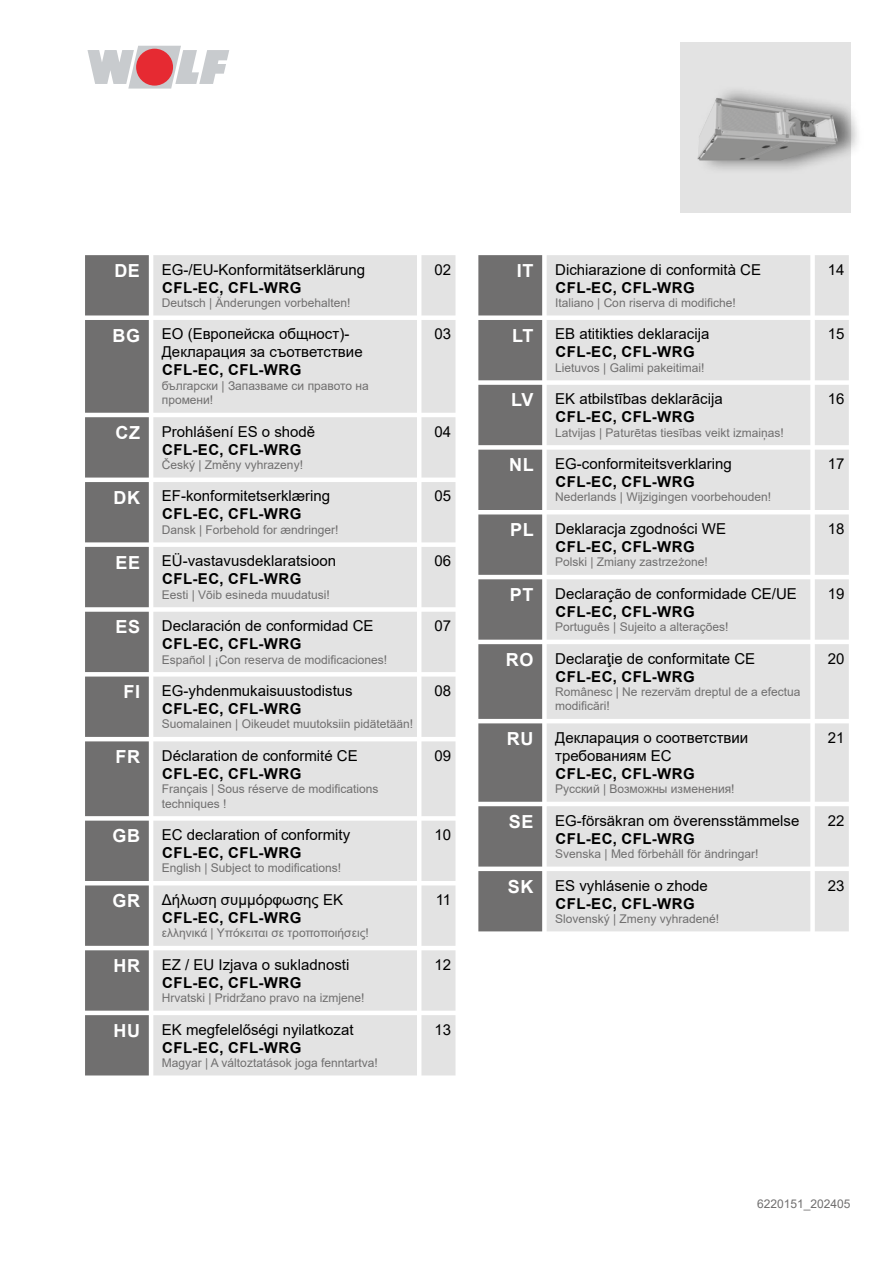
<style>
.page{position:relative;width:893px;height:1263px;background:#fff}
.page>*{position:absolute;margin:0;border:0;box-sizing:border-box;transform-origin:0 0}
.t1{font:15px/18px "Arial";color:#000}
.t2{font:15px "Arial MT2";color:#000}
.t3{font:700 15px "Arial";letter-spacing:.035em;color:#000}
.t4{font:12px/14.4px "Arial";color:#706f6f}
.t5{font:12px "Arial MT2";color:#706f6f}
.s1{font-family:"Arial";font-weight:700;font-size:18px;color:#fff}
.s2{font-weight:700;font-size:18px;color:#fff}
.s3{font-weight:700}
</style>
<div class="page">
<div style="left:680px;top:43px;width:170px;height:170px;background:#e3e3e3"></div>
<svg style="left:87px;top:46px;width:142px;height:43px"></svg>
<div style="left:136px;top:49px;width:37px;height:37px;background:#e62a32;border-radius:50%"></div>
<svg style="left:85px;top:255px;width:64px;height:820px;fill:#706f6f"></svg>
<svg style="left:153px;top:255px;width:302px;height:820px;fill:#e3e3e3"></svg>
<svg style="left:478px;top:255px;width:64px;height:676px"></svg>
<svg style="left:547px;top:255px;width:302px;height:676px;fill:#e3e3e3"></svg>
<div style="left:696px;top:85px;width:168px;height:90px;background:#000;opacity:.54"></div>
<img style="left:697px;top:98px;width:141px;height:63px">
<p class="t2" style="left:114px;top:259px;width:252px"><span class="s1">DE</span> EG-/EU-Konformitätserklärung</p>
<p class="t3" style="left:162px;top:277px;width:141px">CFL-EC, CFL-WRG</p>
<p class="t5" style="left:162px;top:294px;width:190px">Deutsch | Änderungen vorbehalten!</p>
<p class="t1" style="left:162px;top:325px;width:202px;text-indent:-49px"><span class="s2">BG</span> ЕО (Европейска общност)-<br>Декларация за съответствие</p>
<p class="t3" style="left:162px;top:360px;width:141px">CFL-EC, CFL-WRG</p>
<p class="t4" style="left:162px;top:378px;width:209px">български | Запазваме си правото на промени!</p>
<p class="t1" style="left:162px;top:422px;width:155px;text-indent:-47px"><span class="s2">CZ</span> Prohlášení ES o shodě<br><span class="s3">CFL-EC, CFL-WRG</span></p>
<p class="t4" style="left:162px;top:458px;width:143px">Český | Změny vyhrazeny!</p>
<p class="t2" style="left:113px;top:486px;width:218px"><span class="s1">DK</span> EF-konformitetserklæring</p>
<p class="t3" style="left:162px;top:504px;width:141px">CFL-EC, CFL-WRG</p>
<p class="t5" style="left:162px;top:521px;width:178px">Dansk | Forbehold for ændringer!</p>
<p class="t2" style="left:115px;top:551px;width:222px"><span class="s1">EE</span> EÜ-vastavusdeklaratsioon</p>
<p class="t3" style="left:162px;top:568px;width:141px">CFL-EC, CFL-WRG</p>
<p class="t5" style="left:162px;top:586px;width:169px">Eesti | Võib esineda muudatusi!</p>
<p class="t2" style="left:115px;top:615px;width:260px"><span class="s1">ES</span> Declaración de conformidad CE</p>
<p class="t3" style="left:162px;top:633px;width:141px">CFL-EC, CFL-WRG</p>
<p class="t4" style="left:162px;top:652px;width:227px">Español | ¡Con reserva de modificaciones!</p>
<p class="t1" style="left:162px;top:682px;width:192px;text-indent:-39px"><span class="s2">FI</span> EG-yhdenmukaisuustodistus<br><span class="s3">CFL-EC, CFL-WRG</span></p>
<p class="t5" style="left:162px;top:716px;width:253px">Suomalainen | Oikeudet muutoksiin pidätetään!</p>
<p class="t2" style="left:115px;top:745px;width:244px"><span class="s1">FR</span> Déclaration de conformité CE</p>
<p class="t3" style="left:162px;top:763px;width:141px">CFL-EC, CFL-WRG</p>
<p class="t4" style="left:162px;top:782px;width:218px">Français | Sous réserve de modifications</p>
<p class="t5" style="left:162px;top:795px;width:66px">techniques !</p>
<p class="t1" style="left:112px;top:826px;width:239px;text-align:center"><span class="s2">GB</span> EC declaration of conformity<br><span class="s3">CFL-EC, CFL-WRG</span></p>
<p class="t4" style="left:162px;top:861px;width:181px">English | Subject to modifications!</p>
<p class="t1" style="left:112px;top:890px;width:232px;text-align:center"><span class="s2">GR</span> Δήλωση συμμόρφωσης ΕΚ<br><span class="s3">CFL-EC, CFL-WRG</span></p>
<p class="t4" style="left:162px;top:926px;width:208px">ελληνικά | Υπόκειται σε τροποποιήσεις!</p>
<p class="t1" style="left:113px;top:955px;width:238px;text-align:center"><span class="s2">HR</span> EZ / EU Izjava o sukladnosti<br><span class="s3">CFL-EC, CFL-WRG</span></p>
<p class="t4" style="left:162px;top:991px;width:204px">Hrvatski | Pridržano pravo na izmjene!</p>
<p class="t1" style="left:113px;top:1020px;width:242px;text-align:center"><span class="s2">HU</span> EK megfelelőségi nyilatkozat<br><span class="s3">CFL-EC, CFL-WRG</span></p>
<p class="t4" style="left:162px;top:1055px;width:217px">Magyar | A változtatások joga fenntartva!</p>
<p class="t2" style="left:435px;top:259px;width:18px">02</p>
<p class="t2" style="left:435px;top:324px;width:18px">03</p>
<p class="t2" style="left:435px;top:421px;width:18px">04</p>
<p class="t2" style="left:435px;top:486px;width:18px">05</p>
<p class="t2" style="left:435px;top:551px;width:18px">06</p>
<p class="t2" style="left:435px;top:615px;width:18px">07</p>
<p class="t2" style="left:435px;top:680px;width:18px">08</p>
<p class="t2" style="left:435px;top:745px;width:18px">09</p>
<p class="t2" style="left:435px;top:824px;width:18px">10</p>
<p class="t2" style="left:436px;top:889px;width:17px">11</p>
<p class="t2" style="left:435px;top:954px;width:18px">12</p>
<p class="t2" style="left:435px;top:1019px;width:18px">13</p>
<p class="t1" style="left:555px;top:260px;width:207px;text-indent:-39px"><span class="s2">IT</span> Dichiarazione di conformità CE<br><span class="s3">CFL-EC, CFL-WRG</span></p>
<p class="t4" style="left:555px;top:295px;width:182px">Italiano | Con riserva di modifiche!</p>
<p class="t2" style="left:512px;top:324px;width:199px"><span class="s1">LT</span> EB atitikties deklaracija</p>
<p class="t3" style="left:555px;top:342px;width:141px">CFL-EC, CFL-WRG</p>
<p class="t5" style="left:555px;top:359px;width:151px">Lietuvos | Galimi pakeitimai!</p>
<p class="t1" style="left:555px;top:390px;width:169px;text-indent:-44px"><span class="s2">LV</span> EK atbilstības deklarācija<br><span class="s3">CFL-EC, CFL-WRG</span></p>
<p class="t4" style="left:555px;top:425px;width:230px">Latvijas | Paturētas tiesības veikt izmaiņas!</p>
<p class="t2" style="left:509px;top:453px;width:224px"><span class="s1">NL</span> EG-conformiteitsverklaring</p>
<p class="t3" style="left:555px;top:471px;width:141px">CFL-EC, CFL-WRG</p>
<p class="t4" style="left:555px;top:490px;width:217px">Nederlands | Wijzigingen voorbehouden!</p>
<p class="t1" style="left:555px;top:519px;width:172px;text-indent:-45px"><span class="s2">PL</span> Deklaracja zgodności WE<br><span class="s3">CFL-EC, CFL-WRG</span></p>
<p class="t4" style="left:555px;top:555px;width:154px">Polski | Zmiany zastrzeżone!</p>
<p class="t2" style="left:510px;top:583px;width:289px"><span class="s1">PT</span> Declaração de conformidade CE/UE</p>
<p class="t3" style="left:555px;top:601px;width:141px">CFL-EC, CFL-WRG</p>
<p class="t5" style="left:555px;top:619px;width:175px">Português | Sujeito a alterações!</p>
<p class="t1" style="left:555px;top:649px;width:201px;text-indent:-50px"><span class="s2">RO</span> Declaraţie de conformitate CE<br><span class="s3">CFL-EC, CFL-WRG</span></p>
<p class="t4" style="left:555px;top:684px;width:247px">Românesc | Ne rezervăm dreptul de a efectua modificări!</p>
<p class="t1" style="left:555px;top:728px;width:195px;text-indent:-48px"><span class="s2">RU</span> Декларация о соответствии требованиям EC</p>
<p class="t3" style="left:555px;top:763px;width:141px">CFL-EC, CFL-WRG</p>
<p class="t4" style="left:555px;top:782px;width:181px">Русский | Возможны изменения!</p>
<p class="t2" style="left:509px;top:810px;width:292px"><span class="s1">SE</span> EG-försäkran om överensstämmelse</p>
<p class="t3" style="left:555px;top:828px;width:141px">CFL-EC, CFL-WRG</p>
<p class="t5" style="left:555px;top:845px;width:205px">Svenska | Med förbehåll för ändringar!</p>
<p class="t1" style="left:555px;top:876px;width:154px;text-indent:-48px"><span class="s2">SK</span> ES vyhlásenie o zhode<br><span class="s3">CFL-EC, CFL-WRG</span></p>
<p class="t4" style="left:555px;top:911px;width:165px">Slovenský | Zmeny vyhradené!</p>
<p class="t2" style="left:828px;top:259px;width:18px">14</p>
<p class="t2" style="left:828px;top:324px;width:18px">15</p>
<p class="t2" style="left:828px;top:389px;width:18px">16</p>
<p class="t2" style="left:828px;top:453px;width:18px">17</p>
<p class="t2" style="left:828px;top:518px;width:18px">18</p>
<p class="t2" style="left:828px;top:583px;width:18px">19</p>
<p class="t2" style="left:828px;top:648px;width:18px">20</p>
<p class="t2" style="left:828px;top:727px;width:18px">21</p>
<p class="t2" style="left:828px;top:810px;width:18px">22</p>
<p class="t2" style="left:828px;top:875px;width:18px">23</p>
<p class="t5" style="left:757px;top:1195px;width:95px">6220151_202405</p>
</div>
